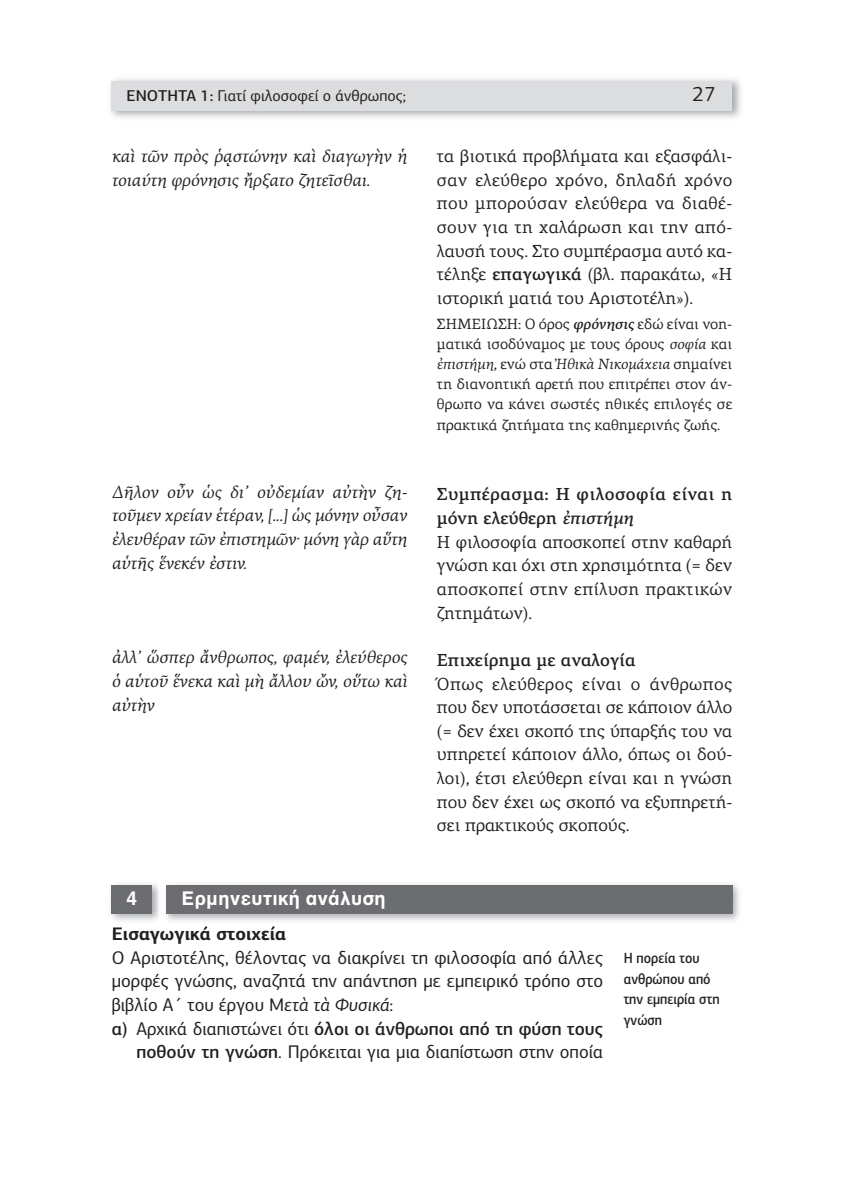
<style>
.page{position:relative;width:844px;height:1191px;background:#fff}
.page>*{position:absolute;margin:0;border:0;box-sizing:border-box;transform-origin:0 0}
.t1{font:21px "PF Agora Sans Pro";color:#231f20}
.t2{font:700 19.25px "Helvetica";color:#fff}
.t3{font:18.38px "PF Agora Sans Pro";color:#231f20}
.t4{font:500 18.38px "PF Agora Sans Pro";color:#231f20}
.t5{font:700 18.38px "PF Agora Sans Pro";color:#231f20}
.t6{font:17.5px/23.6px "PF Agora Serif Pro";color:#231f20;text-align:justify}
.t7{font:italic 17.5px/23.6px "PF Agora Serif Pro";color:#231f20;text-align:justify}
.t8{font:500 17.5px "PF Agora Serif Pro";color:#231f20}
.t9{font:15.75px "PF Agora Sans Pro";color:#231f20}
.t10{font:14.88px/20.1px "PF Agora Serif Pro";color:#231f20;text-align:justify}
.t11{font:500 14.88px/20.5px "PF Agora Sans Pro";color:#231f20;scale:.9 1}
.s1{font-weight:500}
.s2{font-weight:500;font-style:italic}
.s3{font-style:italic}
.s4{font-weight:400}
</style>
<div class="page">
<img style="left:110px;top:79px;width:631px;height:39px">
<div style="left:112px;top:81px;width:620px;height:29px;background:#dcdddf"></div>
<img style="left:110px;top:883px;width:629px;height:46px">
<div style="left:167px;top:885px;width:565px;height:29px;background:#6c6d70"></div>
<svg style="left:113px;top:927px;width:10px;height:2px"></svg>
<img style="left:158px;top:883px;width:10px;height:46px">
<svg style="left:167px;top:885px;width:1px;height:29px"></svg>
<div style="left:112px;top:885px;width:40px;height:28px;background:#6c6d70"></div>
<p class="t9" style="left:126px;top:86px;width:281px"><span class="s1">ΕΝΟΤΗΤΑ 1:</span> Γιατί φιλοσοφεί ο άνθρωπος;</p>
<p class="t1" style="left:692px;top:81px;width:25px">27</p>
<p class="t7" style="left:112px;top:144px;width:297px">καὶ τῶν πρὸς ῥᾳστώνην καὶ διαγωγὴν ἡ τοιαύτη φρόνησις ἤρξατο ζητεῖσθαι.</p>
<p class="t7" style="left:112px;top:480px;width:297px">Δῆλον οὖν ὡς δι’ οὐδεμίαν αὐτὴν ζη&shy;τοῦμεν χρείαν ἑτέραν, [...] ὡς μόνην οὖσαν ἐλευθέραν τῶν ἐπιστημῶν· μόνη γὰρ αὕτη αὑτῆς ἕνεκέν ἐστιν.</p>
<p class="t7" style="left:112px;top:645px;width:297px">ἀλλ’ ὥσπερ ἄνθρωπος, φαμέν, ἐλεύθερος ὁ αὑτοῦ ἕνεκα καὶ μὴ ἄλλου ὤν, οὕτω καὶ αὐτὴν</p>
<p class="t2" style="left:126px;top:887px;width:12px">4</p>
<p class="t2" style="left:181px;top:887px;width:206px">Ερμηνευτική ανάλυση</p>
<p class="t6" style="left:437px;top:144px;width:297px">τα βιοτικά προβλήματα και εξασφάλι&shy;σαν ελεύθερο χρόνο, δηλαδή χρόνο που μπορούσαν ελεύθερα να διαθέ&shy;σουν για τη χαλάρωση και την από&shy;λαυσή τους. Στο συμπέρασμα αυτό κα&shy;τέληξε <span class="s1">επαγωγικά</span> (βλ. παρακάτω, «Η ιστορική ματιά του Αριστοτέλη»).</p>
<p class="t10" style="left:437px;top:314px;width:297px">ΣΗΜΕΙΩΣΗ: Ο όρος <span class="s2">φρόνησις</span> εδώ είναι νοη&shy;ματικά ισοδύναμος με τους όρους <span class="s3">σοφία</span> και <span class="s3">ἐπιστήμη</span>, ενώ στα <span class="s3">Ἠθικὰ Νικομάχεια</span> σημαίνει τη διανοητική αρετή που επιτρέπει στον άν&shy;θρωπο να κάνει σωστές ηθικές επιλογές σε πρακτικά ζητήματα της καθημερινής ζωής.</p>
<p class="t6" style="left:437px;top:483px;width:297px;text-align:left"><span class="s1">Συμπέρασμα: Η φιλοσοφία είναι η μόνη ελεύθερη</span> <span class="s2">ἐπιστήμη<br></span>Η φιλοσοφία αποσκοπεί στην καθαρή γνώση και όχι στη χρησιμότητα (= δεν αποσκοπεί στην επίλυση πρακτικών ζητημάτων).</p>
<p class="t8" style="left:437px;top:649px;width:200px">Επιχείρημα με αναλογία</p>
<p class="t6" style="left:437px;top:672px;width:297px">Όπως ελεύθερος είναι ο άνθρωπος που δεν υποτάσσεται σε κάποιον άλλο (= δεν έχει σκοπό της ύπαρξής του να υπηρετεί κάποιον άλλο, όπως οι δού&shy;λοι), έτσι ελεύθερη είναι και η γνώση που δεν έχει ως σκοπό να εξυπηρετή&shy;σει πρακτικούς σκοπούς.</p>
<p class="t5" style="left:112px;top:922px;width:176px">Εισαγωγικά στοιχεία</p>
<p class="t3" style="left:112px;top:946px;width:493px">Ο Αριστοτέλης, θέλοντας να διακρίνει τη φιλοσοφία από άλλες</p>
<p class="t3" style="left:112px;top:970px;width:493px">μορφές γνώσης, αναζητά την απάντηση με εμπειρικό τρόπο στο</p>
<p class="t3" style="left:112px;top:993px;width:283px">βιβλίο Α΄ του έργου Μ<span class="s3">ετὰ τὰ Φυσικά</span>:</p>
<p class="t4" style="left:112px;top:1017px;width:493px">α) <span class="s4">Αρχικά διαπιστώνει ότι</span> όλοι οι άνθρωποι από τη φύση τους</p>
<p class="t3" style="left:136px;top:1041px;width:468px"><span class="s1">ποθούν τη γνώση</span>. Πρόκειται για μια διαπίστωση στην οποία</p>
<p class="t11" style="left:623px;top:947px;width:108px">Η πορεία του ανθρώπου από την εμπειρία στη γνώση</p>
</div>
